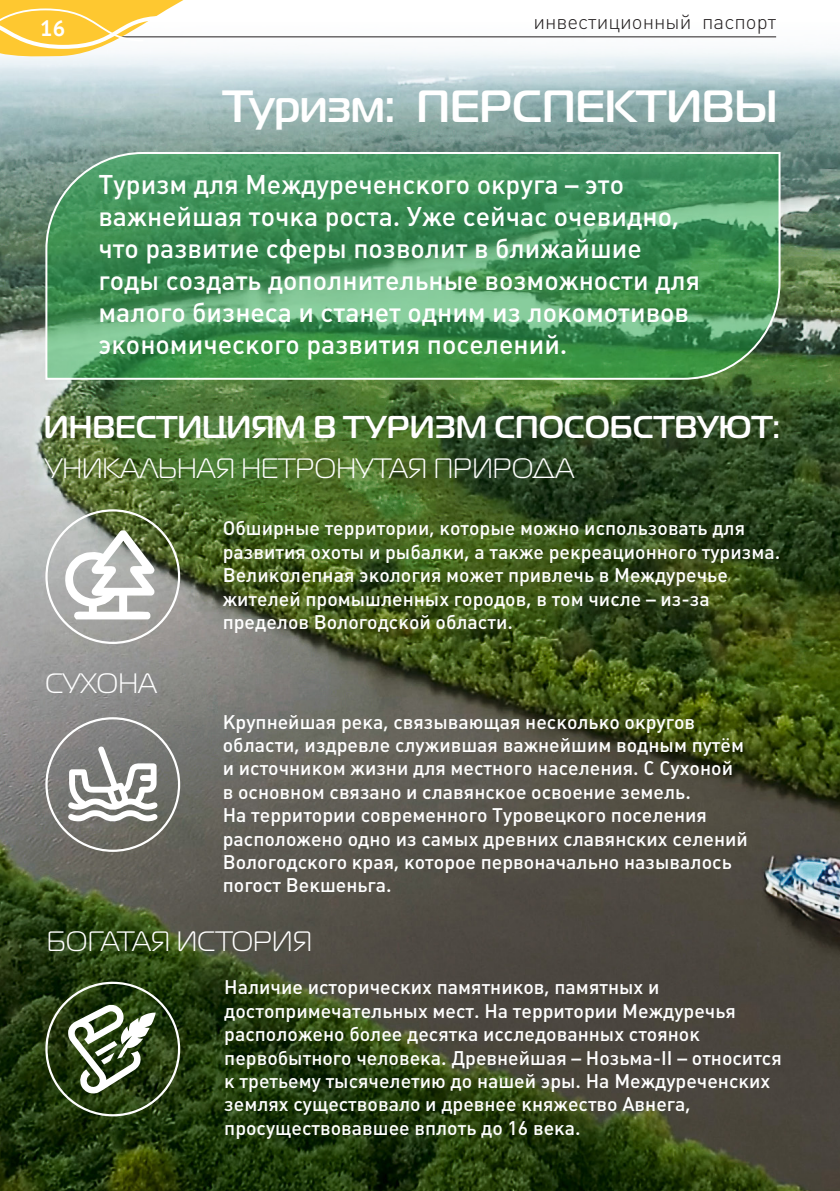
<style>
.page{position:relative;width:840px;height:1191px;background:#fff}
.page>*{position:absolute;margin:0;border:0;box-sizing:border-box;transform-origin:0 0}
.t1{font:700 45.2px "Magistral C";color:#fff}
.t2{font:700 31.6px "Magistral C";color:#fff}
.t3{font:28px "Magistral C";color:#fff}
.t4{font:500 26.8px/32px "Plumb";color:#fff}
.t5{font:700 22px "PT Sans";color:#fff}
.t6{font:300 20.4px "Plumb";color:#231f20}
.t7{font:500 19.6px/23.4px "Plumb";color:#fff}
</style>
<div class="page">
<img style="left:0;top:36px;width:839px;height:1155px">
<svg style="left:44px;top:151px;width:737px;height:230px;background:#4a975f"></svg>
<svg style="left:68px;top:1005px;width:88px;height:88px"></svg>
<svg style="left:64px;top:530px;width:90px;height:89px"></svg>
<svg style="left:68px;top:745px;width:89px;height:77px"></svg>
<hr style="left:88px;top:36px;width:687px;height:1px;background:#231f20">
<svg style="left:0;top:0;width:259px;height:60px"></svg>
<p class="t5" style="left:40px;top:14px;width:26px">16</p>
<p class="t6" style="left:533px;top:10px;width:244px">инвестиционный паспорт</p>
<p class="t1" style="left:223px;top:79px;width:555px">Туризм: ПЕРСПЕКТИВЫ</p>
<p class="t4" style="left:98px;top:168px;width:603px">Туризм для Междуреченского округа – это важнейшая точка роста. Уже сейчас очевидно, что развитие сферы позволит в ближайшие годы создать дополнительные возможности для малого бизнеса и станет одним из локомотивов экономического развития поселений.</p>
<p class="t2" style="left:44px;top:408px;width:737px">ИНВЕСТИЦИЯМ В ТУРИЗМ СПОСОБСТВУЮТ:</p>
<p class="t3" style="left:45px;top:453px;width:530px">УНИКАЛЬНАЯ НЕТРОНУТАЯ ПРИРОДА</p>
<p class="t3" style="left:45px;top:668px;width:113px">СУХОНА</p>
<p class="t7" style="left:223px;top:516px;width:558px">Обширные территории, которые можно использовать для развития охоты и рыбалки, а также рекреационного туризма.<br>Великолепная экология может привлечь в Междуречье жителей промышленных городов, в том числе – из-за пределов Вологодской области.</p>
<p class="t7" style="left:223px;top:710px;width:526px">Крупнейшая река, связывающая несколько округов области, издревле служившая важнейшим водным путём и источником жизни для местного населения. С Сухоной в основном связано и славянское освоение земель.<br>На территории современного Туровецкого поселения расположено одно из самых древних славянских селений Вологодского края, которое первоначально называлось погост Векшеньга.</p>
<p class="t3" style="left:47px;top:926px;width:266px">БОГАТАЯ ИСТОРИЯ</p>
<p class="t7" style="left:224px;top:975px;width:558px">Наличие исторических памятников, памятных и достопримечательных мест. На территории Междуречья расположено более десятка исследованных стоянок первобытного человека. Древнейшая – Нозьма-II – относится к третьему тысячелетию до нашей эры. На Междуреченских землях существовало и древнее княжество Авнега, просуществовавшее вплоть до 16 века.</p>
</div>
